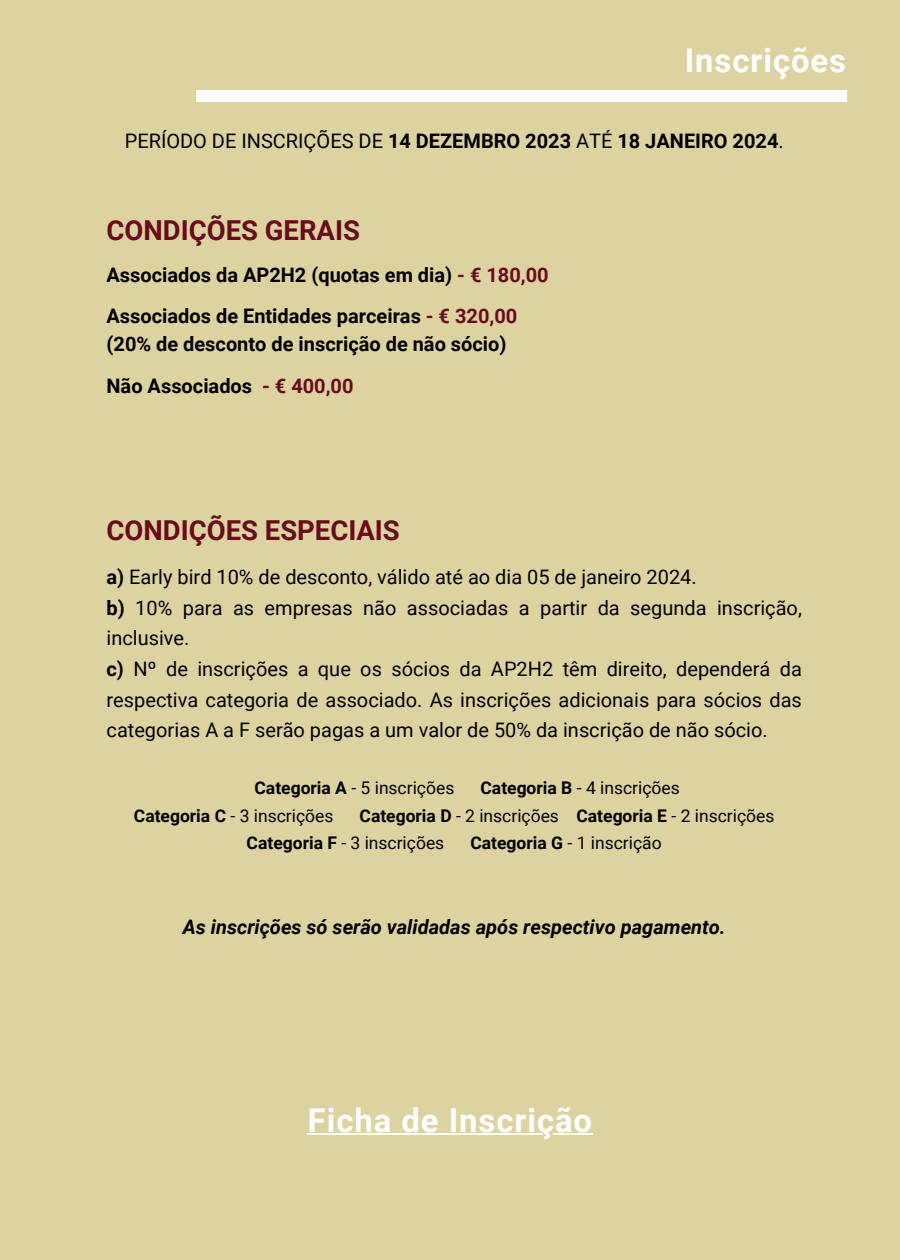
<style>
.page{position:relative;width:900px;height:1260px;background:#ddd3a1}
.page>*{position:absolute;margin:0;border:0;box-sizing:border-box;transform-origin:0 0}
.t1{font:700 32.75px "Roboto";letter-spacing:.03em;color:#fff}
.t2{font:700 27.5px "Roboto";color:#690b1c}
.t3{font:20px/30.5px "Roboto";color:#000}
.t4{font:700 20px/27.8px "Roboto";color:#000}
.t5{font:italic 700 20px "Roboto";color:#000}
.t6{font:17.5px "Roboto";color:#000}
.s1{font-weight:400}
.s2{color:#690b1c}
.s3{font-weight:700}
</style>
<div class="page">
<div style="left:196px;top:90px;width:651px;height:11px;background:#fff"></div>
<hr style="left:308px;top:1134px;width:285px;height:1px;background:#fff">
<h4 class="t1" style="left:685px;top:42px;width:163px">Inscrições</h4>
<h1 class="t4" style="left:125px;top:127px;width:661px"><span class="s1">PERÍODO DE INSCRIÇÕES DE</span> 14 DEZEMBRO 2023 <span class="s1">ATÉ</span> 18 JANEIRO 2024<span class="s1">.</span></h1>
<h3 class="t2" style="left:107px;top:214px;width:255px">CONDIÇÕES GERAIS</h3>
<h2 class="t4" style="left:107px;top:261px;width:444px">Associados da AP2H2 (quotas em dia) <span class="s2">- € 180,00</span></h2>
<h4 class="t4" style="left:107px;top:302px;width:412px">Associados de Entidades parceiras <span class="s2">- € 320,00 </span>(20% de desconto de inscrição de não sócio)</h4>
<h4 class="t4" style="left:107px;top:372px;width:249px">Não Associados <span class="s2">- € 400,00</span></h4>
<h4 class="t2" style="left:107px;top:515px;width:295px">CONDIÇÕES ESPECIAIS</h4>
<h2 class="t3" style="left:107px;top:562px;width:697px"><span class="s3">a)</span> Early bird 10% de desconto, válido até ao dia 05 de janeiro 2024.<br><span class="s3">b)</span> 10% para as empresas não associadas a partir da segunda inscrição, inclusive.<br><span class="s3">c)</span> Nº de inscrições a que os sócios da AP2H2 têm direito, dependerá da respectiva categoria de associado. As inscrições adicionais para sócios das categorias A a F serão pagas a um valor de 50% da inscrição de não sócio.</h2>
<h5 class="t6" style="left:255px;top:778px;width:201px"><span class="s3">Categoria A</span> - 5 inscrições</h5>
<h5 class="t6" style="left:481px;top:778px;width:201px"><span class="s3">Categoria B</span> - 4 inscrições</h5>
<p class="t6" style="left:134px;top:805px;width:201px"><span class="s3">Categoria C</span> - 3 inscrições</p>
<p class="t6" style="left:360px;top:805px;width:416px"><span class="s3">Categoria D</span> - 2 inscrições <span class="s3">Categoria E</span> - 2 inscrições</p>
<p class="t6" style="left:247px;top:833px;width:199px"><span class="s3">Categoria F</span> - 3 inscrições</p>
<p class="t6" style="left:470px;top:833px;width:193px"><span class="s3">Categoria G</span> - 1 inscrição</p>
<p class="t5" style="left:183px;top:915px;width:544px">As inscrições só serão validadas após respectivo pagamento.</p>
<h1 class="t1" style="left:308px;top:1101px;width:286px">Ficha de Inscrição</h1>
</div>
